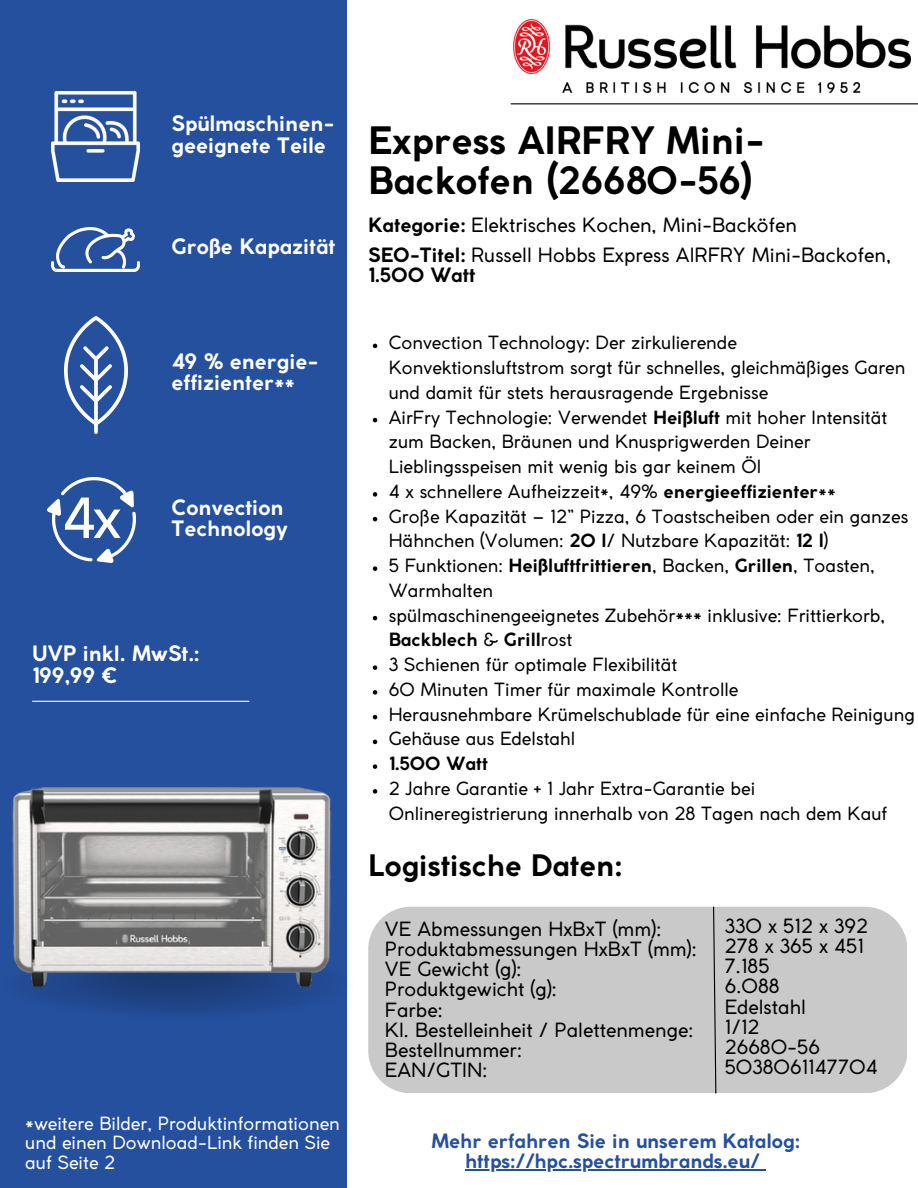
<style>
.page{position:relative;width:918px;height:1188px;background:#fff}
.page>*{position:absolute;margin:0;border:0;box-sizing:border-box;transform-origin:0 0}
.t1{font:700 37.35px/39.3px "Coco Gothic";color:#000}
.t2{font:700 29.25px "Coco Gothic";color:#000}
.t3{font:700 21px/21.3px "Coco Gothic";color:#fff}
.t4{font:19.5px/20.2px "Coco Gothic";color:#000}
.t5{font:700 19.5px/20.2px "Coco Gothic";color:#25509e;text-align:center}
.t6{font:19.35px "Coco Gothic";color:#000}
.t7{font:18px/24.8px "Coco Gothic";color:#000}
.t8{font:18px/19.2px "Coco Gothic";color:#fff}
.t9{font:700 18px "Coco Gothic";color:#000}
.s1{font-weight:700}
</style>
<div class="page">
<div style="left:0;top:0;width:346px;height:1188px;background:#25509e"></div>
<hr style="left:511px;top:103px;width:407px;height:1px;background:#000">
<hr style="left:32px;top:701px;width:217px;height:1px;background:#fff">
<div style="left:368px;top:907px;width:539px;height:186px;background:#cac9c9"></div>
<svg style="left:712px;top:906px;width:5px;height:188px"></svg>
<img style="left:514px;top:19px;width:397px;height:73px">
<img style="left:51px;top:92px;width:89px;height:90px">
<img style="left:51px;top:228px;width:89px;height:44px">
<img style="left:64px;top:316px;width:63px;height:117px">
<img style="left:48px;top:478px;width:87px;height:84px">
<hr style="left:465px;top:1170px;width:294px;height:1px;background:#25509e">
<svg style="left:373px;top:344px;width:4px;height:4px"></svg>
<svg style="left:373px;top:418px;width:4px;height:4px"></svg>
<svg style="left:373px;top:492px;width:4px;height:5px"></svg>
<svg style="left:373px;top:517px;width:4px;height:4px"></svg>
<svg style="left:373px;top:566px;width:4px;height:5px"></svg>
<svg style="left:373px;top:616px;width:4px;height:4px"></svg>
<svg style="left:373px;top:665px;width:4px;height:5px"></svg>
<svg style="left:373px;top:690px;width:4px;height:5px"></svg>
<svg style="left:373px;top:715px;width:4px;height:4px"></svg>
<img style="left:12px;top:721px;width:385px;height:316px">
<p class="t3" style="left:172px;top:115px;width:164px">Spülmaschinen&shy;geeignete Teile</p>
<p class="t3" style="left:172px;top:238px;width:165px">Große Kapazität</p>
<p class="t3" style="left:172px;top:353px;width:148px">49 % energie&shy;effizienter**</p>
<p class="t3" style="left:172px;top:498px;width:118px">Convection<br>Technology</p>
<p class="t3" style="left:32px;top:645px;width:168px">UVP inkl. MwSt.:</p>
<p class="t3" style="left:32px;top:667px;width:87px">199,99 €</p>
<p class="t8" style="left:25px;top:1116px;width:316px">*weitere Bilder, Produktinformationen und einen Download-Link finden Sie auf Seite 2</p>
<p class="t1" style="left:368px;top:124px;width:398px">Express AIRFRY Mini-<br>Backofen (26680-56)</p>
<p class="t4" style="left:368px;top:217px;width:430px"><span class="s1">Kategorie:</span> Elektrisches Kochen, Mini-Backöfen</p>
<p class="t4" style="left:368px;top:247px;width:524px"><span class="s1">SEO-Titel:</span> Russell Hobbs Express AIRFRY Mini-Backofen,<br><span class="s1">1.500 Watt</span></p>
<p class="t7" style="left:389px;top:332px;width:518px">Convection Technology: Der zirkulierende<br>Konvektionsluftstrom sorgt für schnelles, gleichmäßiges Garen und damit für stets herausragende Ergebnisse</p>
<p class="t7" style="left:389px;top:406px;width:500px">AirFry Technologie: Verwendet <span class="s1">Heißluft</span> mit hoher Intensität zum Backen, Bräunen und Knusprigwerden Deiner<br>Lieblingsspeisen mit wenig bis gar keinem Öl</p>
<p class="t7" style="left:389px;top:480px;width:449px">4 x schnellere Aufheizzeit*, 49% <span class="s1">energieeffizienter</span>**</p>
<p class="t7" style="left:389px;top:505px;width:521px">Große Kapazität – 12” Pizza, 6 Toastscheiben oder ein ganzes<br>Hähnchen (Volumen: <span class="s1">20 l</span>/ Nutzbare Kapazität: <span class="s1">12 l</span>)</p>
<p class="t7" style="left:389px;top:555px;width:488px">5 Funktionen: <span class="s1">Heißluftfrittieren</span>, Backen, <span class="s1">Grillen</span>, Toasten,<br>Warmhalten</p>
<p class="t7" style="left:389px;top:604px;width:498px">spülmaschinengeeignetes Zubehör*** inklusive: Frittierkorb,<br><span class="s1">Backblech</span> &amp; <span class="s1">Grill</span>rost</p>
<p class="t7" style="left:389px;top:654px;width:290px">3 Schienen für optimale Flexibilität</p>
<p class="t7" style="left:389px;top:678px;width:351px">60 Minuten Timer für maximale Kontrolle</p>
<p class="t7" style="left:389px;top:703px;width:528px">Herausnehmbare Krümelschublade für eine einfache Reinigung</p>
<p class="t7" style="left:389px;top:728px;width:188px">Gehäuse aus Edelstahl</p>
<p class="t9" style="left:389px;top:757px;width:101px">1.500 Watt</p>
<p class="t7" style="left:389px;top:777px;width:500px">2 Jahre Garantie + 1 Jahr Extra-Garantie bei<br>Onlineregistrierung innerhalb von 28 Tagen nach dem Kauf</p>
<p class="t2" style="left:368px;top:854px;width:255px">Logistische Daten:</p>
<p class="t6" style="left:385px;top:921px;width:278px">VE Abmessungen HxBxT (mm):</p>
<p class="t6" style="left:385px;top:942px;width:313px">Produktabmessungen HxBxT (mm):</p>
<p class="t6" style="left:385px;top:962px;width:138px">VE Gewicht (g):</p>
<p class="t6" style="left:385px;top:982px;width:173px">Produktgewicht (g):</p>
<p class="t6" style="left:385px;top:1002px;width:59px">Farbe:</p>
<p class="t6" style="left:385px;top:1023px;width:310px">Kl. Bestelleinheit / Palettenmenge:</p>
<p class="t6" style="left:385px;top:1043px;width:138px">Bestellnummer:</p>
<p class="t6" style="left:385px;top:1063px;width:104px">EAN/GTIN:</p>
<p class="t6" style="left:725px;top:918px;width:145px">330 x 512 x 392</p>
<p class="t6" style="left:725px;top:939px;width:141px">278 x 365 x 451</p>
<p class="t6" style="left:725px;top:959px;width:46px">7.185</p>
<p class="t6" style="left:725px;top:979px;width:56px">6.088</p>
<p class="t6" style="left:725px;top:999px;width:83px">Edelstahl</p>
<p class="t6" style="left:725px;top:1020px;width:36px">1/12</p>
<p class="t6" style="left:725px;top:1040px;width:97px">26680-56</p>
<p class="t6" style="left:725px;top:1060px;width:155px">5038061147704</p>
<p class="t5" style="left:431px;top:1133px;width:370px">Mehr erfahren Sie in unserem Katalog: https://hpc.spectrumbrands.eu/</p>
</div>
